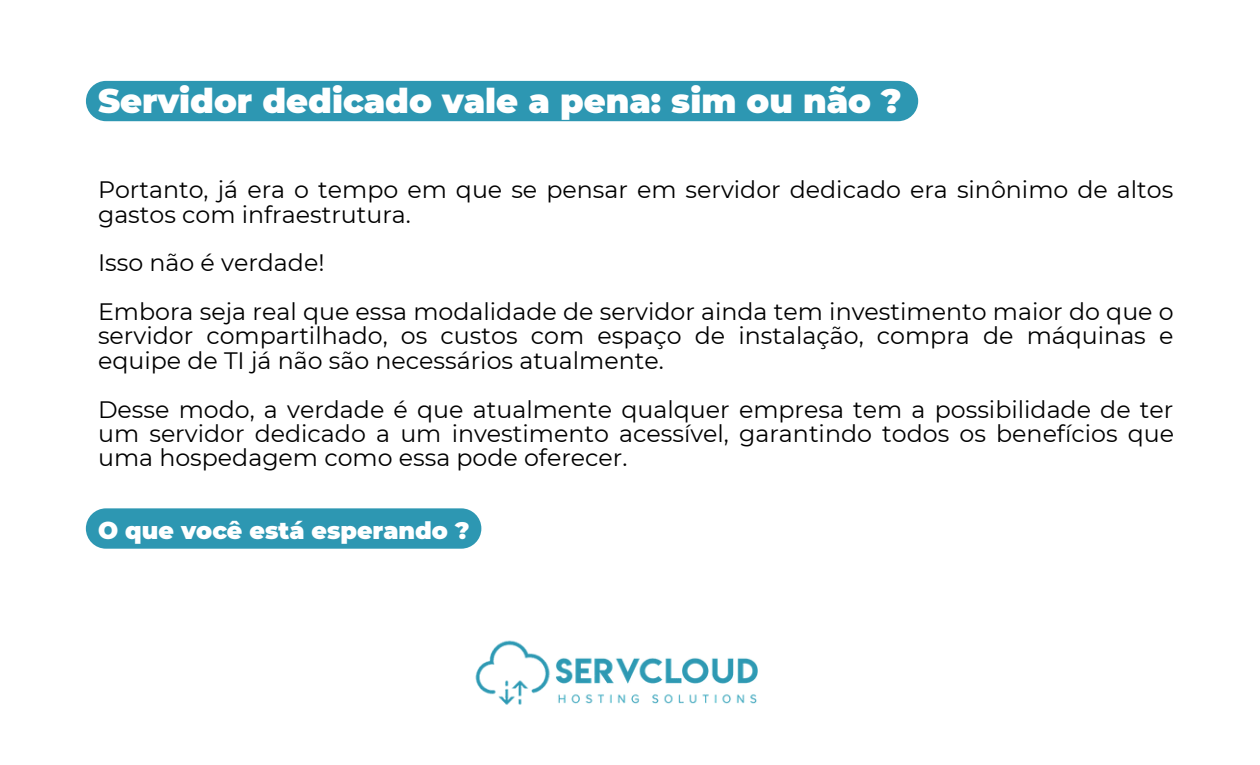
<style>
.page{position:relative;width:1260px;height:765px;background:#fff}
.page>*{position:absolute;margin:0;border:0;box-sizing:border-box;transform-origin:0 0}
.t1{font:900 33.75px "Montserrat";color:#fff}
.t2{font:23.75px/24.4px "Montserrat";color:#000}
.t3{font:900 23.75px "Montserrat";color:#fff}
</style>
<div class="page">
<div style="left:86px;top:81px;width:832px;height:40px;background:#2d97b2;border-radius:20px"></div>
<div style="left:86px;top:508px;width:395px;height:41px;background:#2d97b2;border-radius:20px"></div>
<img style="left:672px;top:657px;width:86px;height:47px">
<img style="left:337px;top:521px;width:335px;height:184px">
<h1 class="t1" style="left:98px;top:80px;width:805px">Servidor dedicado vale a pena: sim ou não ?</h1>
<p class="t2" style="left:98px;top:177px;width:1077px">Portanto, já era o tempo em que se pensar em servidor dedicado era sinônimo de altos gastos com infraestrutura.</p>
<p class="t2" style="left:98px;top:238px;width:1077px;line-height:48.8px">Isso não é verdade!<br>Embora seja real que essa modalidade de servidor ainda tem investimento maior do que o</p>
<p class="t2" style="left:98px;top:324px;width:1077px">servidor compartilhado, os custos com espaço de instalação, compra de máquinas e equipe de TI já não são necessários atualmente.</p>
<p class="t2" style="left:98px;top:397px;width:1078px;text-align:justify">Desse modo, a verdade é que atualmente qualquer empresa tem a possibilidade de ter um servidor dedicado a um investimento acessível, garantindo todos os benefícios que uma hospedagem como essa pode oferecer.</p>
<p class="t3" style="left:98px;top:516px;width:373px">O que você está esperando ?</p>
</div>
